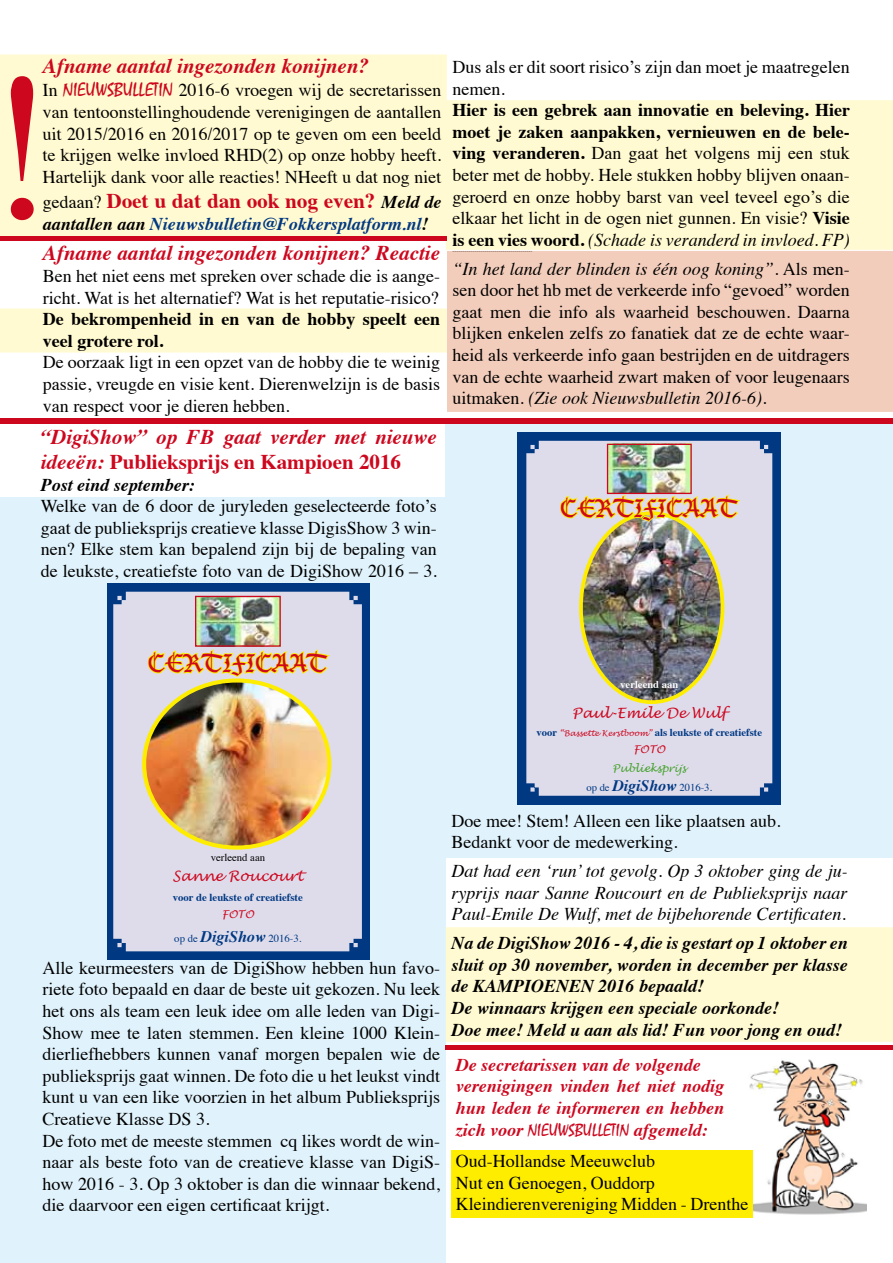
<style>
.page{position:relative;width:893px;height:1263px;background:#fff}
.page>*{position:absolute;margin:0;border:0;box-sizing:border-box;transform-origin:0 0}
.t1{font:209.7px "Times";color:#cd071e}
.t2{font:24.6px "Lucida Blackletter";color:#cd071e}
.t3{font:24.3px "Lucida Blackletter";color:#cd071e}
.t4{font:italic 700 21px/25.2px "Times";color:#cd071e}
.t5{font:700 21px "Times";color:#cd071e}
.t6{font:18px/21.6px "Times";color:#000}
.t7{font:italic 700 18px/21.6px "Times";color:#000}
.t8{font:italic 18px/21.6px "Times";color:#000;text-align:justify}
.t9{font:italic 700 18px/21.6px "Times";color:#cd071e}
.t10{font:700 18px/21.6px "Times";color:#000}
.t11{font:italic 700 18px "Times";color:#003882}
.t12{font:italic 14.25px "Lucida Handwriting";color:#cd071e}
.t13{font:italic 14.1px "Lucida Handwriting";color:#cd071e}
.t14{font:700 10.65px "Times";color:#003882}
.t15{font:10.65px "Times";color:#003882}
.t16{font:italic 10.65px "Lucida Handwriting";color:#44a12b}
.t17{font:10.65px "Times";color:#000}
.t18{font:700 10.65px "Times";color:#fff}
.t19{font:italic 10.65px "Lucida Handwriting";color:#cd071e}
.t20{font:6px "Times";color:#000}
.s1{font-family:"Mistral";font-size:19.5px;color:#cd071e}
.s2{font-weight:400;font-size:18px;color:#000}
.s3{font-style:italic;font-size:18px;color:#000}
.s4{color:#000}
.s5{font-style:normal}
.s6{font-weight:700}
.s7{font-style:italic}
.s8{font-weight:700;font-style:italic;font-size:16.05px}
.s9{font-family:"Lucida Handwriting";font-weight:400;font-style:italic;font-size:7.95px;color:#cd071e}
.s10{font-weight:700;font-style:italic;font-size:15.9px}
.s11{font-family:"Mistral";font-weight:400;font-style:normal}
</style>
<div class="page">
<div style="left:0;top:498px;width:446px;height:765px;background:#e0f2fb"></div>
<div style="left:446px;top:100px;width:447px;height:150px;background:#fffad1"></div>
<div style="left:0;top:308px;width:447px;height:44px;background:#fffad1"></div>
<div style="left:447px;top:251px;width:446px;height:161px;background:#f3cdbb"></div>
<hr style="left:446px;top:1045px;width:447px;height:4px;background:#cd071e">
<div style="left:445px;top:423px;width:448px;height:434px;background:#e0f2fb"></div>
<div style="left:446px;top:927px;width:447px;height:115px;background:#fffad1"></div>
<div style="left:107px;top:583px;width:263px;height:376px;background:#003882"></div>
<div style="left:113px;top:592px;width:249px;height:359px;background:#dedceb"></div>
<svg style="left:147px;top:647px;width:185px;height:31px;background:#e9e197"></svg>
<img style="left:197px;top:598px;width:82px;height:47px">
<div style="left:195px;top:596px;width:86px;height:51px;border:1px solid #cd071e"></div>
<img style="left:144px;top:682px;width:185px;height:165px">
<div style="left:142px;top:678px;width:189px;height:171px;border:4px solid #ffed00;border-radius:50%"></div>
<div style="left:518px;top:432px;width:263px;height:372px;background:#003882"></div>
<div style="left:526px;top:441px;width:246px;height:355px;background:#dedceb"></div>
<img style="left:609px;top:446px;width:81px;height:46px">
<div style="left:607px;top:444px;width:85px;height:50px;border:1px solid #cd071e"></div>
<img style="left:582px;top:523px;width:139px;height:179px">
<div style="left:579px;top:511px;width:145px;height:193px;border:4px solid #ffed00;border-radius:50%"></div>
<svg style="left:559px;top:492px;width:183px;height:31px;background:#e7db8a"></svg>
<div style="left:0;top:54px;width:447px;height:182px;background:#fffad1"></div>
<div style="left:0;top:236px;width:447px;height:5px;background:#cd071e"></div>
<img style="left:749px;top:1059px;width:118px;height:156px">
<div style="left:452px;top:1150px;width:301px;height:68px;background:#ffed00"></div>
<div style="left:0;top:418px;width:893px;height:5px;background:#cd071e"></div>
<h1 class="t1" style="left:-16px;top:-49px;width:71px">!</h1>
<p class="t4" style="left:43px;top:52px;width:328px">Afname aantal ingezonden konijnen?</p>
<p class="t6" style="left:43px;top:78px;width:401px;text-align:justify">In <span class="s1">NIEUWSBULLETIN</span> 2016-6 vroegen wij de secretarissen van tentoonstellinghoudende verenigingen de aantallen uit 2015/2016 en 2016/2017 op te geven om een beeld te krijgen welke invloed RHD(2) op onze hobby heeft.<br>Hartelijk dank voor alle reacties! NHeeft u dat nog niet</p>
<p class="t5" style="left:43px;top:181px;width:400px"><span class="s2">gedaan?</span> Doet u dat dan ook nog even? <span class="s3">Meld de</span></p>
<p class="t11" style="left:43px;top:207px;width:387px"><span class="s4">aantallen aan</span> Nieuwsbulletin@Fokkersplatform.nl<span class="s4">!</span></p>
<p class="t4" style="left:43px;top:239px;width:399px">Afname aantal ingezonden konijnen? Reactie</p>
<p class="t6" style="left:43px;top:264px;width:399px">Ben het niet eens met spreken over schade die is aange&shy;richt. Wat is het alternatief? Wat is het reputatie-risico?</p>
<p class="t10" style="left:43px;top:306px;width:399px">De bekrompenheid in en van de hobby speelt een veel grotere rol.</p>
<p class="t6" style="left:43px;top:350px;width:399px;text-align:justify">De oorzaak ligt in een opzet van de hobby die te weinig passie, vreugde en visie kent. Dierenwelzijn is de basis van respect voor je dieren hebben.</p>
<p class="t4" style="left:41px;top:422px;width:398px">“DigiShow” op FB gaat verder met nieuwe ideeën: <span class="s5">Publieksprijs en Kampioen 2016</span></p>
<p class="t7" style="left:41px;top:472px;width:155px">Post eind september:</p>
<p class="t6" style="left:41px;top:494px;width:398px;text-align:justify">Welke van de 6 door de juryleden geselecteerde foto’s gaat de publieksprijs creatieve klasse DigisShow 3 win&shy;nen? Elke stem kan bepalend zijn bij de bepaling van de leukste, creatiefste foto van de DigiShow 2016 – 3.</p>
<p class="t6" style="left:453px;top:55px;width:399px">Dus als er dit soort risico’s zijn dan moet je maatregelen nemen.</p>
<p class="t6" style="left:453px;top:98px;width:399px;text-align:justify"><span class="s6">Hier is een gebrek aan innovatie en beleving. Hier moet je zaken aanpakken, vernieuwen en de bele&shy;ving veranderen.</span> Dan gaat het volgens mij een stuk beter met de hobby. Hele stukken hobby blijven onaan&shy;geroerd en onze hobby barst van veel teveel ego’s die elkaar het licht in de ogen niet gunnen. En visie? <span class="s6">Visie is een vies woord.</span> <span class="s7">(Schade is veranderd in invloed. FP)</span></p>
<p class="t20" style="left:453px;top:245px;width:81px">----------------------------------------</p>
<p class="t6" style="left:453px;top:256px;width:399px;text-align:justify"><span class="s7">“In het land der blinden is één oog koning”</span>. Als men&shy;sen door het hb met de verkeerde info “gevoed” worden gaat men die info als waarheid beschouwen. Daarna blijken enkelen zelfs zo fanatiek dat ze de echte waar&shy;heid als verkeerde info gaan bestrijden en de uitdragers van de echte waarheid zwart maken of voor leugenaars uitmaken. <span class="s7">(Zie ook Nieuwsbulletin 2016-6).</span></p>
<h3 class="t3" style="left:560px;top:494px;width:179px">CERTIFICAAT</h3>
<h2 class="t2" style="left:148px;top:648px;width:181px">CERTIFICAAT</h2>
<p class="t17" style="left:211px;top:847px;width:56px">verleend aan</p>
<p class="t12" style="left:173px;top:867px;width:132px">Sanne Roucourt</p>
<p class="t14" style="left:173px;top:887px;width:132px">voor de leukste of creatiefste</p>
<p class="t19" style="left:222px;top:908px;width:34px">FOTO</p>
<p class="t15" style="left:174px;top:928px;width:129px">op de <span class="s8">DigiShow</span> 2016-3.</p>
<p class="t6" style="left:43px;top:955px;width:399px">Alle keurmeesters van de DigiShow hebben hun favo&shy;riete foto bepaald en daar de beste uit gekozen. Nu leek het ons als team een leuk idee om alle leden van Digi-Show mee te laten stemmen. Een kleine 1000 Klein&shy;dierliefhebbers kunnen vanaf morgen bepalen wie de publieksprijs gaat winnen. De foto die u het leukst vindt kunt u van een like voorzien in het album Publieksprijs Creatieve Klasse DS 3.<br>De foto met de meeste stemmen cq likes wordt de win&shy;naar als beste foto van de creatieve klasse van DigiS&shy;how 2016 - 3. Op 3 oktober is dan die winnaar bekend, die daarvoor een eigen certificaat krijgt.</p>
<p class="t18" style="left:620px;top:674px;width:60px">verleend aan</p>
<p class="t13" style="left:572px;top:704px;width:156px">Paul-Emile De Wulf</p>
<p class="t14" style="left:537px;top:722px;width:227px">voor <span class="s9">“Bassette Kerstboom”</span> als leukste of creatiefste</p>
<p class="t19" style="left:633px;top:743px;width:33px">FOTO</p>
<p class="t16" style="left:612px;top:762px;width:75px">Publieksprijs</p>
<p class="t15" style="left:586px;top:777px;width:127px">op de <span class="s10">DigiShow</span> 2016-3.</p>
<p class="t6" style="left:452px;top:808px;width:330px">Doe mee! Stem! Alleen een like plaatsen aub.<br>Bedankt voor de medewerking.</p>
<p class="t8" style="left:452px;top:859px;width:398px">Dat had een ‘run’ tot gevolg. Op 3 oktober ging de ju&shy;ryprijs naar Sanne Roucourt en de Publieksprijs naar Paul-Emile De Wulf, met de bijbehorende Certificaten.</p>
<p class="t7" style="left:452px;top:931px;width:398px">Na de DigiShow 2016 - 4, die is gestart op 1 oktober en sluit op 30 november, worden in december per klasse de KAMPIOENEN 2016 bepaald!<br>De winnaars krijgen een speciale oorkonde!<br>Doe mee! Meld u aan als lid! Fun voor jong en oud!</p>
<p class="t9" style="left:456px;top:1052px;width:270px">De secretarissen van de volgende verenigingen vinden het niet nodig hun leden te informeren en hebben zich voor <span class="s11">NIEUWSBULLETIN</span> afgemeld:</p>
<p class="t6" style="left:456px;top:1148px;width:294px">Oud-Hollandse Meeuwclub<br>Nut en Genoegen, Ouddorp<br>Kleindierenvereniging Midden - Drenthe</p>
</div>
